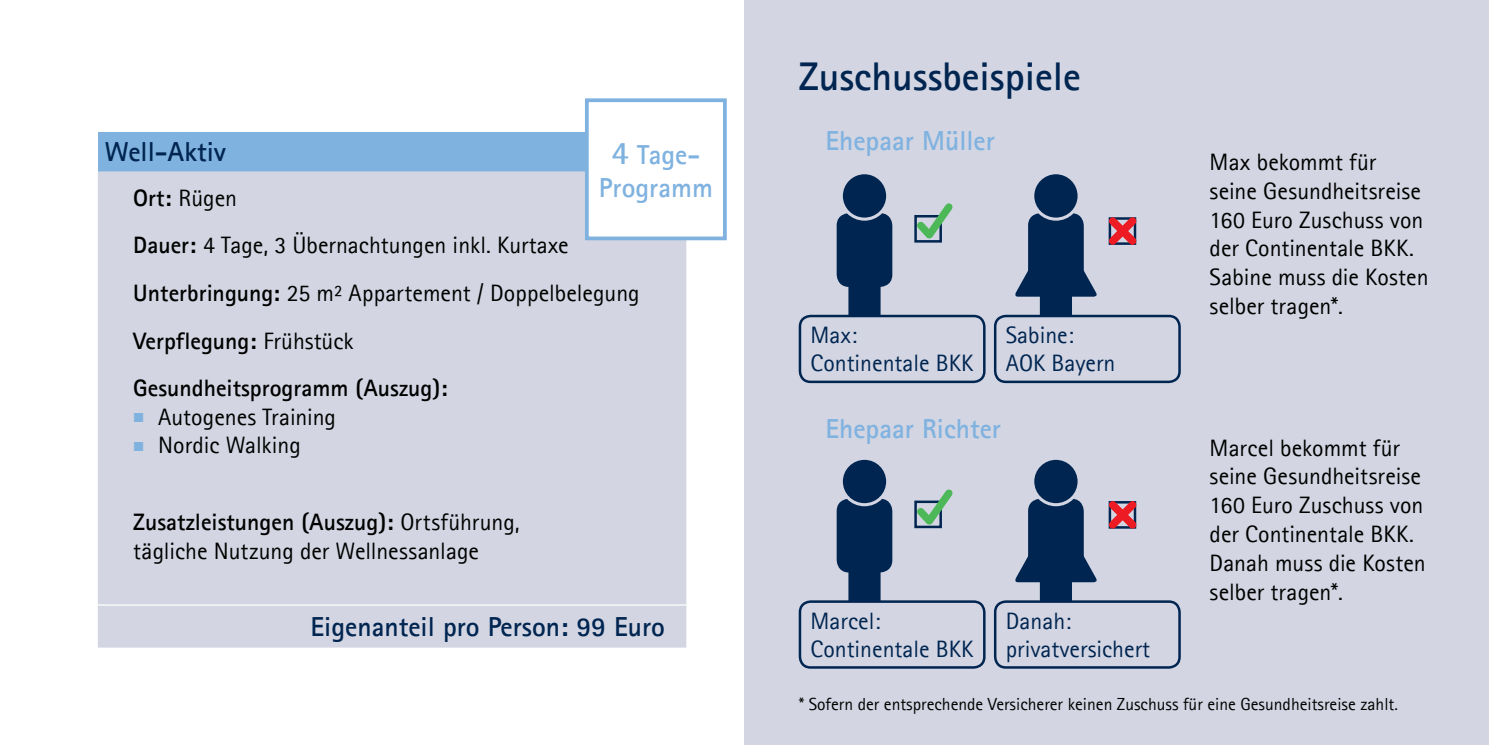
<style>
.page{position:relative;width:1489px;height:745px;background:#fff}
.page>*{position:absolute;margin:0;border:0;box-sizing:border-box;transform-origin:0 0}
.t1{font:700 40px "Agfa Rotis Sans Serif";color:#002551}
.t2{font:700 27.5px/33px "Agfa Rotis Sans Serif";color:#80b2e0;text-align:center}
.t3{font:700 27.5px "Agfa Rotis Sans Serif";color:#002551}
.t4{font:23.75px/28.8px "Agfa Rotis Sans Serif";color:#000}
.t5{font:23.75px/27.5px "Agfa Rotis Sans Serif";color:#002551}
.t6{font:17.5px "Agfa Rotis Sans Serif";color:#000}
.s1{font-weight:700}
.s2{font-size:32.5px}
</style>
<div class="page">
<div style="left:744px;top:0;width:744px;height:744px;background:#d3d6e2"></div>
<div style="left:98px;top:132px;width:588px;height:39px;background:#80b2e0"></div>
<div style="left:98px;top:171px;width:588px;height:476px;background:#d3d6e2"></div>
<hr style="left:98px;top:604px;width:588px;height:1px;background:#fff">
<div style="left:836px;top:213px;width:56px;height:74px;background:#002551;border-radius:12px"></div>
<div style="left:841px;top:173px;width:46px;height:46px;background:#002551;border-radius:50%"></div>
<div style="left:839px;top:171px;width:50px;height:49px;border:3px solid #d3d6e2;border-radius:50%"></div>
<div style="left:848px;top:271px;width:32px;height:65px;background:#002551;border-radius:12px"></div>
<div style="left:1032px;top:173px;width:47px;height:46px;background:#002551;border-radius:50%"></div>
<div style="left:1031px;top:171px;width:49px;height:49px;border:3px solid #d3d6e2;border-radius:50%"></div>
<div style="left:1039px;top:271px;width:32px;height:65px;background:#002551;border-radius:12px"></div>
<div style="left:995px;top:316px;width:184px;height:65px;background:#d3d6e2;border-radius:11px"></div>
<div style="left:993px;top:314px;width:187px;height:69px;border:2px solid #002551;border-radius:11px"></div>
<div style="left:800px;top:316px;width:184px;height:65px;background:#d3d6e2;border-radius:11px"></div>
<div style="left:798px;top:314px;width:187px;height:69px;border:2px solid #002551;border-radius:11px"></div>
<div style="left:836px;top:498px;width:56px;height:74px;background:#002551;border-radius:12px"></div>
<div style="left:841px;top:458px;width:46px;height:46px;background:#002551;border-radius:50%"></div>
<div style="left:839px;top:456px;width:50px;height:50px;border:3px solid #d3d6e2;border-radius:50%"></div>
<div style="left:848px;top:556px;width:32px;height:65px;background:#002551;border-radius:12px"></div>
<div style="left:1032px;top:458px;width:47px;height:46px;background:#002551;border-radius:50%"></div>
<div style="left:1031px;top:456px;width:49px;height:50px;border:3px solid #d3d6e2;border-radius:50%"></div>
<div style="left:1039px;top:556px;width:32px;height:65px;background:#002551;border-radius:12px"></div>
<div style="left:800px;top:601px;width:184px;height:66px;background:#d3d6e2;border-radius:11px"></div>
<div style="left:798px;top:600px;width:187px;height:68px;border:2px solid #002551;border-radius:11px"></div>
<div style="left:995px;top:601px;width:184px;height:66px;background:#d3d6e2;border-radius:11px"></div>
<div style="left:993px;top:600px;width:187px;height:68px;border:2px solid #002551;border-radius:11px"></div>
<svg style="left:914px;top:203px;width:39px;height:40px"></svg>
<svg style="left:914px;top:489px;width:39px;height:40px"></svg>
<svg style="left:1015px;top:210px;width:122px;height:86px"></svg>
<svg style="left:1015px;top:494px;width:122px;height:88px"></svg>
<div style="left:587px;top:100px;width:138px;height:138px;background:#fff"></div>
<div style="left:585px;top:98px;width:141px;height:142px;border:4px solid #80b2e0"></div>
<svg style="left:134px;top:412px;width:9px;height:10px"></svg>
<svg style="left:134px;top:441px;width:9px;height:9px"></svg>
<p class="t3" style="left:105px;top:135px;width:123px">Well-Aktiv</p>
<p class="t4" style="left:133px;top:173px;width:508px;line-height:47.5px"><span class="s1">Ort:</span> Rügen<br><span class="s1">Dauer:</span> 4 Tage, 3 Übernachtungen inkl. Kurtaxe <span class="s1">Unterbringung:</span> 25 m² Appartement / Doppelbelegung <span class="s1">Verpflegung:</span> Frühstück<br><span class="s1">Gesundheitsprogramm (Auszug):</span></p>
<p class="t4" style="left:158px;top:401px;width:179px">Autogenes Training<br>Nordic Walking</p>
<p class="t2" style="left:599px;top:138px;width:116px"><span class="s2">4</span> Tage-<br>Programm</p>
<p class="t4" style="left:133px;top:506px;width:388px"><span class="s1">Zusatzleistungen (Auszug):</span> Ortsführung, tägliche Nutzung der Wellnessanlage</p>
<p class="t3" style="left:310px;top:609px;width:356px">Eigenanteil pro Person: 99 Euro</p>
<h1 class="t1" style="left:798px;top:51px;width:284px">Zuschussbeispiele</h1>
<p class="t2" style="left:825px;top:124px;width:171px">Ehepaar Müller</p>
<p class="t5" style="left:810px;top:321px;width:164px">Max:<br>Continentale BKK</p>
<p class="t5" style="left:1005px;top:321px;width:111px">Sabine:<br>AOK Bayern</p>
<p class="t2" style="left:825px;top:411px;width:177px">Ehepaar Richter</p>
<p class="t4" style="left:1209px;top:147px;width:220px">Max bekommt für seine Gesundheitsreise<br>160 Euro Zuschuss von der Continentale BKK.<br>Sabine muss die Kosten selber tragen*.</p>
<p class="t4" style="left:1209px;top:432px;width:217px">Marcel bekommt für seine Gesundheitsreise<br>160 Euro Zuschuss von der Continentale BKK.<br>Danah muss die Kosten selber tragen*.</p>
<p class="t5" style="left:810px;top:606px;width:164px">Marcel:<br>Continentale BKK</p>
<p class="t5" style="left:1005px;top:606px;width:146px">Danah: privatversichert</p>
<p class="t6" style="left:798px;top:692px;width:600px">* Sofern der entsprechende Versicherer keinen Zuschuss für eine Gesundheitsreise zahlt.</p>
</div>
